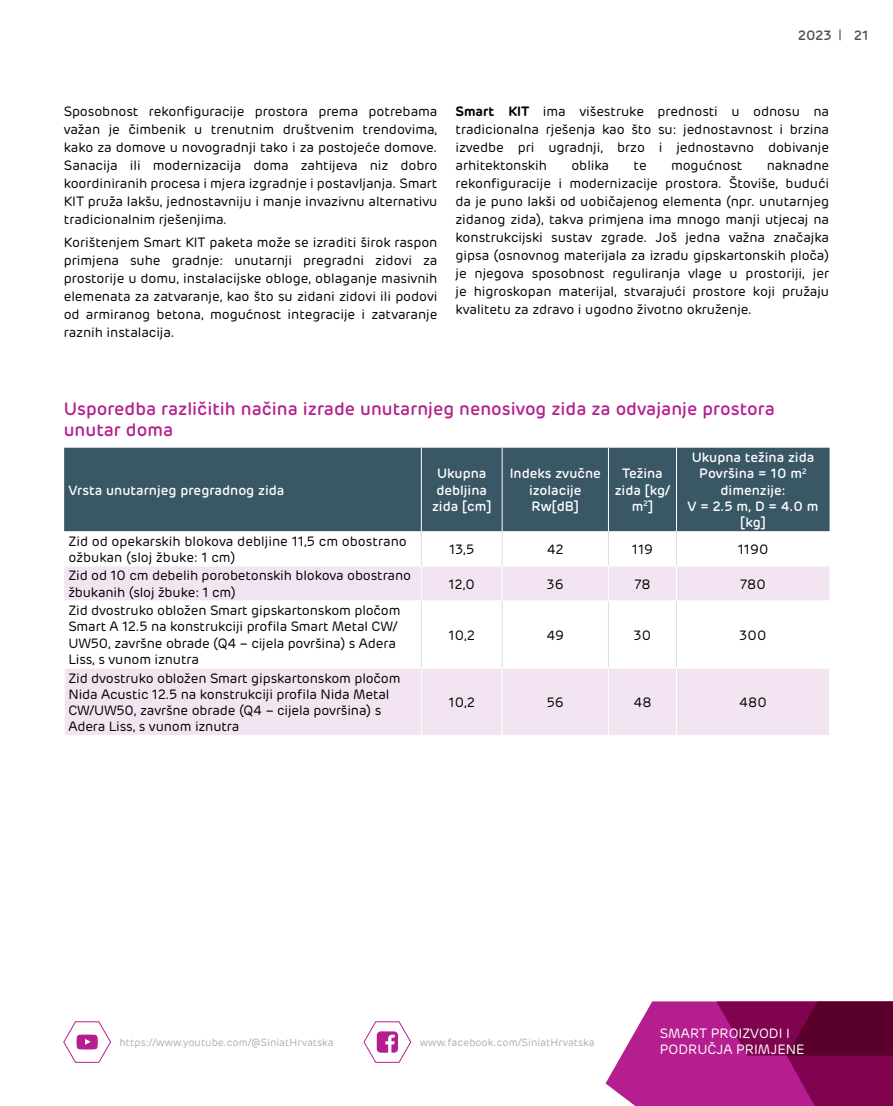
<style>
.page{position:relative;width:893px;height:1106px;background:#fff}
.page>*{position:absolute;margin:0;border:0;box-sizing:border-box;transform-origin:0 0}
.t1{font:500 18px/21.6px "Rubrik";color:#b41e8e}
.t2{font:13.5px/18px "Rubrik";letter-spacing:-.01em;color:#000;text-align:justify}
.t3{font:500 13.5px/16.2px "Rubrik";color:#fff;text-align:center}
.t4{font:13.5px/16.2px "Rubrik";color:#fff}
.t5{font:500 13.5px "Rubrik";color:#4d4d4f}
.t6{font:10.5px "Rubrik";color:#adafb2}
.s1{font-weight:600}
</style>
<div class="page">
<div style="left:64px;top:448px;width:766px;height:83px;background:#395765"></div>
<svg style="left:64px;top:566px;width:766px;height:169px;fill:#f2e5f1"></svg>
<hr style="left:421px;top:448px;width:1px;height:83px;background:#fff">
<hr style="left:502px;top:448px;width:1px;height:83px;background:#fff">
<hr style="left:608px;top:448px;width:1px;height:83px;background:#fff">
<hr style="left:676px;top:448px;width:1px;height:83px;background:#fff">
<hr style="left:421px;top:566px;width:1px;height:34px;background:#fff">
<hr style="left:502px;top:566px;width:1px;height:34px;background:#fff">
<hr style="left:608px;top:566px;width:1px;height:34px;background:#fff">
<hr style="left:676px;top:566px;width:1px;height:34px;background:#fff">
<hr style="left:64px;top:600px;width:357px;height:1px;background:#fff">
<hr style="left:421px;top:600px;width:81px;height:1px;background:#fff">
<hr style="left:502px;top:600px;width:106px;height:1px;background:#fff">
<hr style="left:608px;top:600px;width:68px;height:1px;background:#fff">
<hr style="left:676px;top:600px;width:154px;height:1px;background:#fff">
<hr style="left:421px;top:531px;width:1px;height:34px;background:#d5dfe5">
<hr style="left:502px;top:531px;width:1px;height:34px;background:#d5dfe5">
<hr style="left:608px;top:531px;width:1px;height:34px;background:#d5dfe5">
<hr style="left:676px;top:531px;width:1px;height:34px;background:#d5dfe5">
<hr style="left:421px;top:601px;width:1px;height:66px;background:#d5dfe5">
<hr style="left:502px;top:601px;width:1px;height:66px;background:#d5dfe5">
<hr style="left:608px;top:601px;width:1px;height:66px;background:#d5dfe5">
<hr style="left:676px;top:601px;width:1px;height:66px;background:#d5dfe5">
<hr style="left:64px;top:667px;width:357px;height:1px;background:#fff">
<hr style="left:64px;top:668px;width:1px;height:67px;background:#fff">
<hr style="left:421px;top:667px;width:81px;height:1px;background:#fff">
<hr style="left:421px;top:668px;width:1px;height:67px;background:#fff">
<hr style="left:502px;top:667px;width:106px;height:1px;background:#fff">
<hr style="left:502px;top:668px;width:1px;height:67px;background:#fff">
<hr style="left:608px;top:667px;width:68px;height:1px;background:#fff">
<hr style="left:608px;top:668px;width:1px;height:67px;background:#fff">
<hr style="left:676px;top:667px;width:154px;height:1px;background:#fff">
<hr style="left:676px;top:668px;width:1px;height:67px;background:#fff">
<hr style="left:829px;top:668px;width:1px;height:67px;background:#fff">
<svg style="left:605px;top:1001px;width:288px;height:105px;background:#9c2375"></svg>
<svg style="left:363px;top:1021px;width:49px;height:42px"></svg>
<svg style="left:63px;top:1021px;width:48px;height:42px"></svg>
<p class="t5" style="left:798px;top:27px;width:35px">2023</p>
<p class="t5" style="left:854px;top:27px;width:16px">21</p>
<p class="t2" style="left:64px;top:103px;width:375px">Sposobnost rekonfiguracije prostora prema potrebama važan je čimbenik u trenutnim društvenim trendovima, kako za domove u novogradnji tako i za postojeće domove.<br>Sanacija ili modernizacija doma zahtijeva niz dobro koordiniranih procesa i mjera izgradnje i postavljanja. Smart KIT pruža lakšu, jednostavniju i manje invazivnu alternativu tradicionalnim rješenjima.</p>
<p class="t2" style="left:64px;top:233px;width:375px">Korištenjem Smart KIT paketa može se izraditi širok raspon primjena suhe gradnje: unutarnji pregradni zidovi za prostorije u domu, instalacijske obloge, oblaganje masivnih elemenata za zatvaranje, kao što su zidani zidovi ili podovi od armiranog betona, mogućnost integracije i zatvaranje raznih instalacija.</p>
<p class="t2" style="left:455px;top:103px;width:375px"><span class="s1">Smart KIT</span> ima višestruke prednosti u odnosu na tradicionalna rješenja kao što su: jednostavnost i brzina izvedbe pri ugradnji, brzo i jednostavno dobivanje arhitektonskih</p>
<p class="t2" style="left:571px;top:157px;width:39px">oblika</p>
<p class="t2" style="left:634px;top:157px;width:15px">te</p>
<p class="t2" style="left:671px;top:157px;width:73px">mogućnost</p>
<p class="t2" style="left:455px;top:157px;width:375px;text-indent:311px">naknadne rekonfiguracije i modernizacije prostora. Štoviše, budući da je puno lakši od uobičajenog elementa (npr. unutarnjeg zidanog zida), takva primjena ima mnogo manji utjecaj na konstrukcijski sustav zgrade. Još jedna važna značajka gipsa (osnovnog materijala za izradu gipskartonskih ploča) je njegova sposobnost reguliranja vlage u prostoriji, jer je higroskopan materijal, stvarajući prostore koji pružaju kvalitetu za zdravo i ugodno životno okruženje.</p>
<h1 class="t1" style="left:64px;top:397px;width:712px">Usporedba različitih načina izrade unutarnjeg nenosivog zida za odvajanje prostora unutar doma</h1>
<p class="t3" style="left:68px;top:481px;width:218px">Vrsta unutarnjeg pregradnog zida</p>
<p class="t3" style="left:432px;top:465px;width:61px">Ukupna debljina zida [cm]</p>
<p class="t3" style="left:510px;top:465px;width:93px">Indeks zvučne izolacije<br>Rw[dB]</p>
<p class="t3" style="left:615px;top:465px;width:57px">Težina zida [kg/ m<sup>2</sup>]</p>
<p class="t3" style="left:688px;top:449px;width:132px">Ukupna težina zida<br>Površina = 10 m<sup>2 </sup>dimenzije:<br>V = 2.5 m, D = 4.0 m [kg]</p>
<p class="t2" style="left:68px;top:532px;width:340px;line-height:16.2px">Zid od opekarskih blokova debljine 11,5 cm obostrano ožbukan (sloj žbuke: 1 cm)</p>
<p class="t2" style="left:449px;top:540px;width:27px">13,5</p>
<p class="t2" style="left:547px;top:540px;width:18px">42</p>
<p class="t2" style="left:632px;top:540px;width:23px">119</p>
<p class="t2" style="left:738px;top:540px;width:32px">1190</p>
<p class="t2" style="left:68px;top:567px;width:344px;line-height:16.2px">Zid od 10 cm debelih porobetonskih blokova obostrano žbukanih (sloj žbuke: 1 cm)</p>
<p class="t2" style="left:449px;top:575px;width:28px">12,0</p>
<p class="t2" style="left:547px;top:575px;width:18px">36</p>
<p class="t2" style="left:634px;top:575px;width:18px">78</p>
<p class="t2" style="left:740px;top:575px;width:27px">780</p>
<p class="t2" style="left:68px;top:602px;width:334px;line-height:16.2px;text-align:left">Zid dvostruko obložen Smart gipskartonskom pločom Smart A 12.5 na konstrukciji profila Smart Metal CW/ UW50, završne obrade (Q4 – cijela površina) s Adera Liss, s vunom iznutra</p>
<p class="t2" style="left:449px;top:626px;width:28px">10,2</p>
<p class="t2" style="left:546px;top:626px;width:19px">49</p>
<p class="t2" style="left:634px;top:626px;width:19px">30</p>
<p class="t2" style="left:740px;top:626px;width:28px">300</p>
<p class="t2" style="left:68px;top:669px;width:334px;line-height:16.2px;text-align:left">Zid dvostruko obložen Smart gipskartonskom pločom Nida Acustic 12.5 na konstrukciji profila Nida Metal CW/UW50, završne obrade (Q4 – cijela površina) s Adera Liss, s vunom iznutra</p>
<p class="t2" style="left:449px;top:693px;width:28px">10,2</p>
<p class="t2" style="left:547px;top:693px;width:19px">56</p>
<p class="t2" style="left:633px;top:693px;width:20px">48</p>
<p class="t2" style="left:739px;top:693px;width:29px">480</p>
<p class="t6" style="left:119px;top:1035px;width:216px">https://www.youtube.com/@SiniatHrvatska</p>
<p class="t6" style="left:420px;top:1035px;width:177px">www.facebook.com/SiniatHrvatska</p>
<p class="t4" style="left:660px;top:1025px;width:146px">SMART PROIZVODI I<br>PODRUČJA PRIMJENE</p>
</div>
